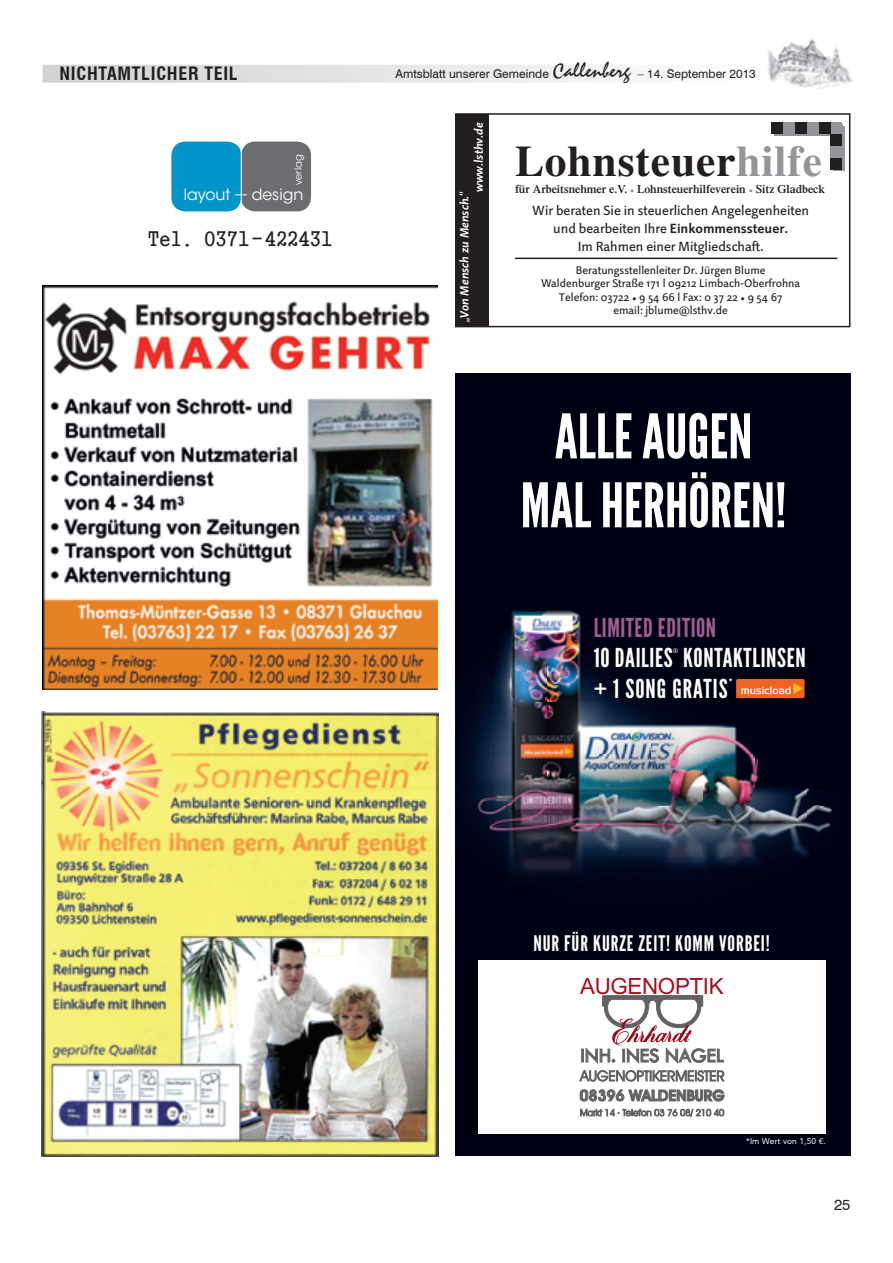
<style>
.page{position:relative;width:893px;height:1263px;background:#fff}
.page>*{position:absolute;margin:0;border:0;box-sizing:border-box;transform-origin:0 0}
.t1{font:61.2px/69px "League Gothic";color:#fff;text-align:center}
.t2{font:700 43.5px "Times";letter-spacing:.02em;color:#231f20}
.t3{font:26.1px "League Gothic";letter-spacing:.025em;color:#fff}
.t4{font:26.1px "League Gothic";letter-spacing:.02em;color:#9c5d8f}
.t5{font:22.35px "Arial";letter-spacing:-.015em;color:#a5101d}
.t6{font:21.45px "League Gothic";letter-spacing:.04em;color:#fff}
.t7{font:20.7px "Tw Cen";color:#636163}
.t8{font:20.55px "Gungsuh Che";letter-spacing:.05em;color:#231f20}
.t9{font:700 condensed 18px "Swiss 721 BT";letter-spacing:.04em;color:#231f20}
.t10{font:15.6px "ITC Avant Garde Std";color:#fff}
.t11{font:700 15.45px "Avant Garde Bk BT";color:#636163}
.t12{font:15px "Swiss 721 BT";color:#231f20}
.t13{font:13.5px/18px "Linotype Projekt";color:#231f20;text-align:center}
.t14{font:12px "Swiss 721 BT";color:#231f20}
.t15{font:italic 700 12px/14.4px "Linotype Projekt";color:#fff}
.t16{font:600 11.7px "Times";color:#231f20}
.t17{font:11.55px "League Gothic";color:#fff}
.t18{font:11.25px/13.5px "Linotype Projekt";color:#231f20;text-align:center}
.t19{font:10.05px "ITC Avant Garde Std";letter-spacing:.01em;color:#fff}
.t20{font:8.4px "Avenir LT Std";letter-spacing:.01em;color:#fff}
.t21{font:6.3px "League Gothic";color:#fff}
.s1{font-family:"Staccato 222 BT";font-size:21px}
.s2{color:#939598}
.s3{font-family:"Arial";font-weight:400;color:#939598}
.s4{font-weight:700}
</style>
<div class="page">
<img style="left:767px;top:39px;width:85px;height:49px">
<div style="left:43px;top:65px;width:713px;height:18px;background:linear-gradient(to right,#d0d1d4,#fefefe)"></div>
<div style="left:455px;top:373px;width:395px;height:782px;background:#000013"></div>
<img style="left:461px;top:610px;width:371px;height:268px">
<div style="left:478px;top:960px;width:347px;height:173px;background:#fff"></div>
<svg style="left:736px;top:679px;width:68px;height:19px"></svg>
<svg style="left:579px;top:995px;width:146px;height:87px"></svg>
<svg style="left:580px;top:1089px;width:145px;height:28px"></svg>
<img style="left:43px;top:285px;width:395px;height:404px">
<img style="left:42px;top:711px;width:396px;height:445px">
<div style="left:456px;top:114px;width:32px;height:213px;background:#231f20"></div>
<hr style="left:515px;top:258px;width:322px;height:1px;background:#231f20">
<div style="left:833px;top:126px;width:12px;height:45px;background:#939598"></div>
<div style="left:774px;top:124px;width:68px;height:12px;background:#939598"></div>
<div style="left:783px;top:122px;width:12px;height:12px;background:#939598"></div>
<div style="left:771px;top:122px;width:12px;height:12px;background:#231f20"></div>
<div style="left:807px;top:122px;width:12px;height:12px;background:#939598"></div>
<div style="left:795px;top:122px;width:12px;height:12px;background:#231f20"></div>
<div style="left:830px;top:122px;width:12px;height:12px;background:#939598"></div>
<div style="left:819px;top:122px;width:11px;height:12px;background:#231f20"></div>
<div style="left:830px;top:146px;width:12px;height:12px;background:#939598"></div>
<div style="left:830px;top:158px;width:12px;height:12px;background:#231f20"></div>
<div style="left:830px;top:134px;width:12px;height:12px;background:#231f20"></div>
<div style="left:455px;top:113px;width:395px;height:214px;border:2px solid #231f20"></div>
<div style="left:241px;top:142px;width:70px;height:69px;background:#6c6d70;border-radius:14px"></div>
<div style="left:171px;top:142px;width:70px;height:69px;background:#0094c8;border-radius:14px"></div>
<hr style="left:241px;top:147px;width:1px;height:55px;background:#fff">
<h3 class="t9" style="left:60px;top:63px;width:180px">NICHTAMTLICHER TEIL</h3>
<h3 class="t10" style="left:184px;top:185px;width:48px">layout</h3>
<p class="t19" style="left:292px;top:185px;width:32px;rotate:-90deg">verlag</p>
<h3 class="t10" style="left:252px;top:185px;width:53px">design</h3>
<h3 class="t8" style="left:148px;top:228px;width:185px">Tel. 0371-422431</h3>
<p class="t14" style="left:395px;top:67px;width:362px">Amtsblatt unserer Gemeinde <span class="s1">Callenberg</span> – 14. September 2013</p>
<p class="t15" style="left:457px;top:192px;width:71px;text-indent:-130px;rotate:-90deg">„Von Mensch zu Mensch.“ www.lsthv.de</p>
<h2 class="t2" style="left:515px;top:136px;width:309px">Lohnsteuer<span class="s2">hilfe</span></h2>
<p class="t16" style="left:515px;top:182px;width:311px">für Arbeitsnehmer e.V. <span class="s3">•</span> Lohnsteuerhilfeverein <span class="s3">•</span> Sitz Gladbeck</p>
<p class="t13" style="left:532px;top:202px;width:278px">Wir beraten Sie in steuerlichen Angelegenheiten und bearbeiten Ihre <span class="s4">Einkommenssteuer.<br></span>Im Rahmen einer Mitgliedschaft.</p>
<p class="t18" style="left:541px;top:263px;width:260px">Beratungsstellenleiter Dr. Jürgen Blume Waldenburger Straße 171 l 09212 Limbach-Oberfrohna Telefon: 03722 • 9 54 66 l Fax: 0 37 22 • 9 54 67<br>email: jblume@lsthv.de</p>
<h1 class="t1" style="left:521px;top:403px;width:267px">ALLE AUGEN<br>MAL HERHÖREN!</h1>
<h3 class="t4" style="left:594px;top:612px;width:124px">LIMITED EDITION</h3>
<h3 class="t3" style="left:594px;top:643px;width:213px">10 DAILIES KONTAKTLINSEN</h3>
<p class="t21" style="left:673px;top:647px;width:7px">®</p>
<h3 class="t3" style="left:594px;top:673px;width:135px">+ 1 SONG GRATIS</h3>
<p class="t17" style="left:729px;top:676px;width:5px">*</p>
<h3 class="t6" style="left:533px;top:931px;width:238px">NUR FÜR KURZE ZEIT! KOMM VORBEI!</h3>
<h3 class="t5" style="left:580px;top:973px;width:145px">AUGENOPTIK</h3>
<h3 class="t7" style="left:580px;top:1043px;width:145px">INH. INES NAGEL</h3>
<h3 class="t11" style="left:580px;top:1086px;width:146px">08396 WALDENBURG</h3>
<p class="t20" style="left:746px;top:1136px;width:81px">*Im Wert von 1,50 €.</p>
<h3 class="t12" style="left:834px;top:1196px;width:18px">25</h3>
</div>
